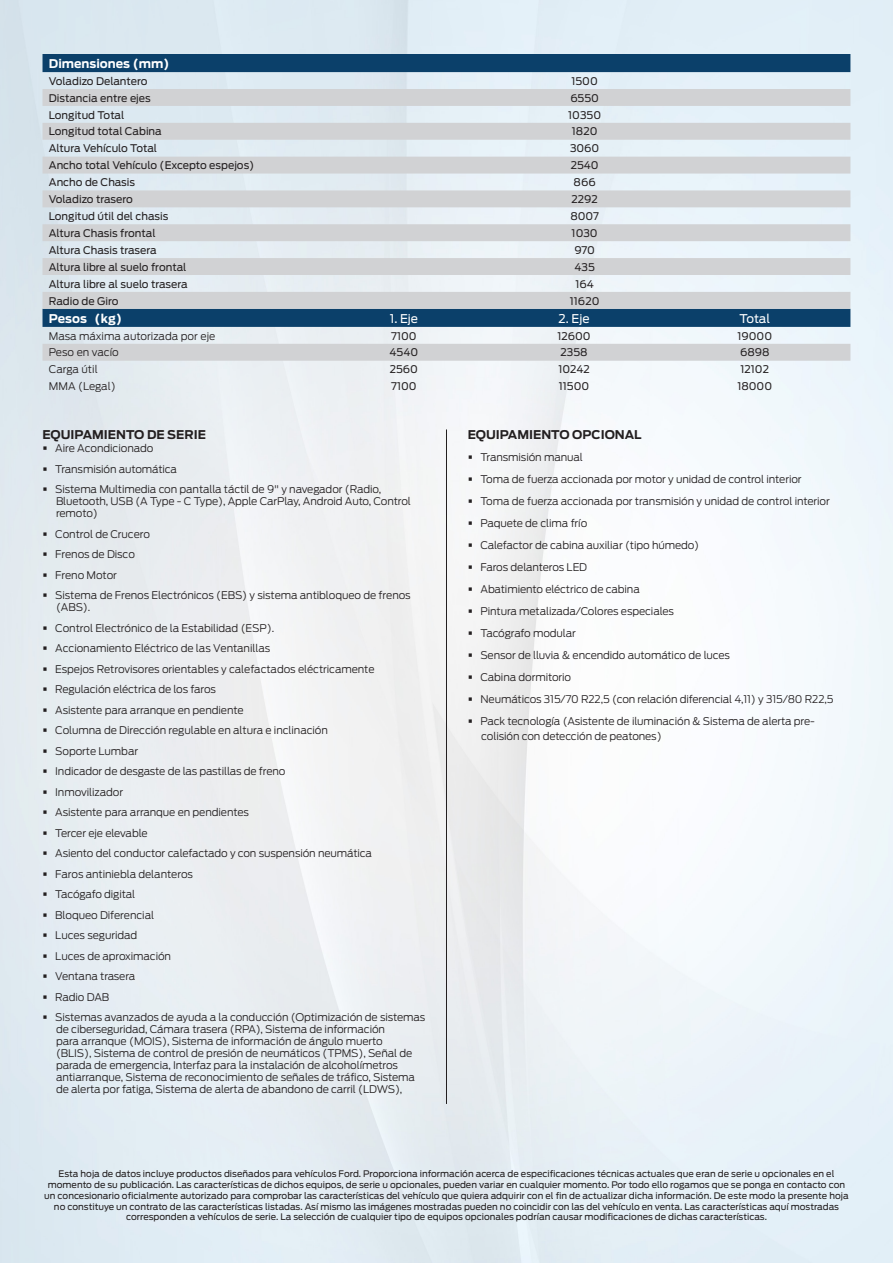
<style>
.page{position:relative;width:893px;height:1263px;background:#fff}
.page>*{position:absolute;margin:0;border:0;box-sizing:border-box;transform-origin:0 0}
.Bulletlar{font:700 12px "Ford Antenna";color:#231f20}
.t1{font:700 12px "Ford Antenna";color:#fff}
.t2{font:12px "Ford Antenna";color:#fff}
.t3{font:300 10.5px/12px "Ford Antenna";letter-spacing:-.01em;color:#231f20}
.t4{font:10.5px "Ford Antenna";color:#231f20}
.t5{font:9px/10.8px "Ford Antenna";color:#231f20;text-align:center}
.s1{font-weight:900;font-size:12.75px}
</style>
<div class="page">
<hr style="left:446px;top:429px;width:1px;height:675px;background:#231f20">
<svg style="left:43px;top:54px;width:807px;height:35px;background:#7193ac"></svg>
<svg style="left:43px;top:89px;width:807px;height:272px;background:#cdd5db"></svg>
<p class="t1" style="left:49px;top:53px;width:122px">Dimensiones (mm)</p>
<p class="t4" style="left:49px;top:72px;width:100px">Voladizo Delantero</p>
<p class="t4" style="left:571px;top:72px;width:28px">1500</p>
<p class="t4" style="left:49px;top:89px;width:103px">Distancia entre ejes</p>
<p class="t4" style="left:570px;top:89px;width:30px">6550</p>
<p class="t4" style="left:49px;top:106px;width:77px">Longitud Total</p>
<p class="t4" style="left:568px;top:106px;width:34px">10350</p>
<p class="t4" style="left:49px;top:123px;width:114px">Longitud total Cabina</p>
<p class="t4" style="left:572px;top:123px;width:27px">1820</p>
<p class="t4" style="left:49px;top:140px;width:110px">Altura Vehículo Total</p>
<p class="t4" style="left:570px;top:140px;width:31px">3060</p>
<p class="t4" style="left:49px;top:156px;width:207px">Ancho total Vehículo (Excepto espejos)</p>
<p class="t4" style="left:571px;top:156px;width:30px">2540</p>
<p class="t4" style="left:49px;top:173px;width:88px">Ancho de Chasis</p>
<p class="t4" style="left:574px;top:173px;width:24px">866</p>
<p class="t4" style="left:49px;top:190px;width:85px">Voladizo trasero</p>
<p class="t4" style="left:572px;top:190px;width:28px">2292</p>
<p class="t4" style="left:49px;top:207px;width:121px">Longitud útil del chasis</p>
<p class="t4" style="left:570px;top:207px;width:30px">8007</p>
<p class="t4" style="left:49px;top:224px;width:108px">Altura Chasis frontal</p>
<p class="t4" style="left:572px;top:224px;width:28px">1030</p>
<p class="t4" style="left:49px;top:241px;width:109px">Altura Chasis trasera</p>
<p class="t4" style="left:574px;top:241px;width:22px">970</p>
<p class="t4" style="left:49px;top:258px;width:139px">Altura libre al suelo frontal</p>
<p class="t4" style="left:574px;top:258px;width:22px">435</p>
<p class="t4" style="left:49px;top:275px;width:140px">Altura libre al suelo trasera</p>
<p class="t4" style="left:575px;top:275px;width:20px">164</p>
<p class="t4" style="left:49px;top:292px;width:71px">Radio de Giro</p>
<p class="t4" style="left:570px;top:292px;width:31px">11620</p>
<p class="t1" style="left:49px;top:307px;width:75px">Pesos (kg)</p>
<p class="t2" style="left:390px;top:308px;width:30px">1. Eje</p>
<p class="t2" style="left:559px;top:308px;width:32px">2. Eje</p>
<p class="t2" style="left:739px;top:308px;width:32px">Total</p>
<p class="t3" style="left:49px;top:328px;width:168px">Masa máxima autorizada por eje</p>
<p class="t4" style="left:391px;top:327px;width:27px">7100</p>
<p class="t4" style="left:557px;top:327px;width:35px">12600</p>
<p class="t4" style="left:737px;top:327px;width:36px">19000</p>
<p class="t3" style="left:49px;top:345px;width:71px">Peso en vacío</p>
<p class="t4" style="left:390px;top:344px;width:30px">4540</p>
<p class="t4" style="left:560px;top:344px;width:29px">2358</p>
<p class="t4" style="left:740px;top:344px;width:31px">6898</p>
<p class="t3" style="left:49px;top:362px;width:50px">Carga útil</p>
<p class="t4" style="left:390px;top:360px;width:30px">2560</p>
<p class="t4" style="left:558px;top:360px;width:33px">10242</p>
<p class="t4" style="left:740px;top:360px;width:30px">12102</p>
<p class="t3" style="left:49px;top:379px;width:68px">MMA (Legal)</p>
<p class="t4" style="left:391px;top:377px;width:27px">7100</p>
<p class="t4" style="left:559px;top:377px;width:32px">11500</p>
<p class="t4" style="left:737px;top:377px;width:36px">18000</p>
<p class="Bulletlar" style="left:43px;top:424px;width:165px">EQUIPAMIENTO DE SERIE</p>
<p class="t3" style="left:43px;top:441px;width:112px"><span class="s1">•</span> Aire Acondicionado</p>
<p class="t3" style="left:43px;top:461px;width:136px"><span class="s1">•</span> Transmisión automática</p>
<p class="t3" style="left:56px;top:482px;width:356px;text-indent:-14px"><span class="s1">•</span> Sistema Multimedia con pantalla táctil de 9" y navegador (Radio,<br>Bluetooth, USB (A Type - C Type), Apple CarPlay, Android Auto, Control remoto)</p>
<p class="t3" style="left:43px;top:526px;width:109px"><span class="s1">•</span> Control de Crucero</p>
<p class="t3" style="left:43px;top:547px;width:94px"><span class="s1">•</span> Frenos de Disco</p>
<p class="t3" style="left:43px;top:567px;width:76px"><span class="s1">•</span> Freno Motor</p>
<p class="t3" style="left:56px;top:588px;width:356px;text-indent:-14px"><span class="s1">•</span> Sistema de Frenos Electrónicos (EBS) y sistema antibloqueo de frenos (ABS).</p>
<p class="t3" style="left:43px;top:620px;width:233px"><span class="s1">•</span> Control Electrónico de la Estabilidad (ESP).</p>
<p class="t3" style="left:43px;top:641px;width:229px"><span class="s1">•</span> Accionamiento Eléctrico de las Ventanillas</p>
<p class="t3" style="left:43px;top:661px;width:334px"><span class="s1">•</span> Espejos Retrovisores orientables y calefactados eléctricamente</p>
<p class="t3" style="left:43px;top:682px;width:175px"><span class="s1">•</span> Regulación eléctrica de los faros</p>
<p class="t3" style="left:43px;top:703px;width:203px"><span class="s1">•</span> Asistente para arranque en pendiente</p>
<p class="t3" style="left:43px;top:723px;width:287px"><span class="s1">•</span> Columna de Dirección regulable en altura e inclinación</p>
<p class="t3" style="left:43px;top:744px;width:97px"><span class="s1">•</span> Soporte Lumbar</p>
<p class="t3" style="left:43px;top:764px;width:244px"><span class="s1">•</span> Indicador de desgaste de las pastillas de freno</p>
<p class="t3" style="left:43px;top:785px;width:82px"><span class="s1">•</span> Inmovilizador</p>
<p class="t3" style="left:43px;top:805px;width:208px"><span class="s1">•</span> Asistente para arranque en pendientes</p>
<p class="t3" style="left:43px;top:826px;width:107px"><span class="s1">•</span> Tercer eje elevable</p>
<p class="t3" style="left:43px;top:846px;width:331px"><span class="s1">•</span> Asiento del conductor calefactado y con suspensión neumática</p>
<p class="t3" style="left:43px;top:867px;width:152px"><span class="s1">•</span> Faros antiniebla delanteros</p>
<p class="t3" style="left:43px;top:887px;width:94px"><span class="s1">•</span> Tacógafo digital</p>
<p class="t3" style="left:43px;top:908px;width:113px"><span class="s1">•</span> Bloqueo Diferencial</p>
<p class="t3" style="left:43px;top:928px;width:96px"><span class="s1">•</span> Luces seguridad</p>
<p class="t3" style="left:43px;top:949px;width:130px"><span class="s1">•</span> Luces de aproximación</p>
<p class="t3" style="left:43px;top:969px;width:94px"><span class="s1">•</span> Ventana trasera</p>
<p class="t3" style="left:43px;top:990px;width:68px"><span class="s1">•</span> Radio DAB</p>
<p class="t3" style="left:56px;top:1010px;width:371px;text-indent:-14px"><span class="s1">•</span> Sistemas avanzados de ayuda a la conducción (Optimización de sistemas de ciberseguridad, Cámara trasera (RPA), Sistema de información<br>para arranque (MOIS), Sistema de información de ángulo muerto<br>(BLIS), Sistema de control de presión de neumáticos (TPMS), Señal de parada de emergencia, Interfaz para la instalación de alcoholímetros antiarranque, Sistema de reconocimiento de señales de tráfico, Sistema de alerta por fatiga, Sistema de alerta de abandono de carril (LDWS),</p>
<p class="Bulletlar" style="left:468px;top:424px;width:175px">EQUIPAMIENTO OPCIONAL</p>
<p class="t3" style="left:468px;top:450px;width:117px"><span class="s1">•</span> Transmisión manual</p>
<p class="t3" style="left:468px;top:472px;width:335px"><span class="s1">•</span> Toma de fuerza accionada por motor y unidad de control interior</p>
<p class="t3" style="left:468px;top:494px;width:364px"><span class="s1">•</span> Toma de fuerza accionada por transmisión y unidad de control interior</p>
<p class="t3" style="left:468px;top:516px;width:121px"><span class="s1">•</span> Paquete de clima frío</p>
<p class="t3" style="left:468px;top:538px;width:233px"><span class="s1">•</span> Calefactor de cabina auxiliar (tipo húmedo)</p>
<p class="t3" style="left:468px;top:560px;width:121px"><span class="s1">•</span> Faros delanteros LED</p>
<p class="t3" style="left:468px;top:582px;width:174px"><span class="s1">•</span> Abatimiento eléctrico de cabina</p>
<p class="t3" style="left:468px;top:604px;width:208px"><span class="s1">•</span> Pintura metalizada/Colores especiales</p>
<p class="t3" style="left:468px;top:626px;width:110px"><span class="s1">•</span> Tacógrafo modular</p>
<p class="t3" style="left:468px;top:648px;width:264px"><span class="s1">•</span> Sensor de lluvia &amp; encendido automático de luces</p>
<p class="t3" style="left:468px;top:670px;width:105px"><span class="s1">•</span> Cabina dormitorio</p>
<p class="t3" style="left:468px;top:692px;width:367px"><span class="s1">•</span> Neumáticos 315/70 R22,5 (con relación diferencial 4,11) y 315/80 R22,5</p>
<p class="t3" style="left:481px;top:713px;width:335px;line-height:15px;text-indent:-14px"><span class="s1">•</span> Pack tecnología (Asistente de iluminación &amp; Sistema de alerta pre&shy;colisión con detección de peatones)</p>
<p class="t5" style="left:44px;top:1167px;width:806px">Esta hoja de datos incluye productos diseñados para vehículos Ford. Proporciona información acerca de especificaciones técnicas actuales que eran de serie u opcionales en el momento de su publicación. Las características de dichos equipos, de serie u opcionales, pueden variar en cualquier momento. Por todo ello rogamos que se ponga en contacto con un concesionario oficialmente autorizado para comprobar las características del vehículo que quiera adquirir con el fin de actualizar dicha información. De este modo la presente hoja no constituye un contrato de las características listadas. Así mismo las imágenes mostradas pueden no coincidir con las del vehículo en venta. Las características aquí mostradas corresponden a vehículos de serie. La selección de cualquier tipo de equipos opcionales podrían causar modificaciones de dichas características.</p>
</div>
